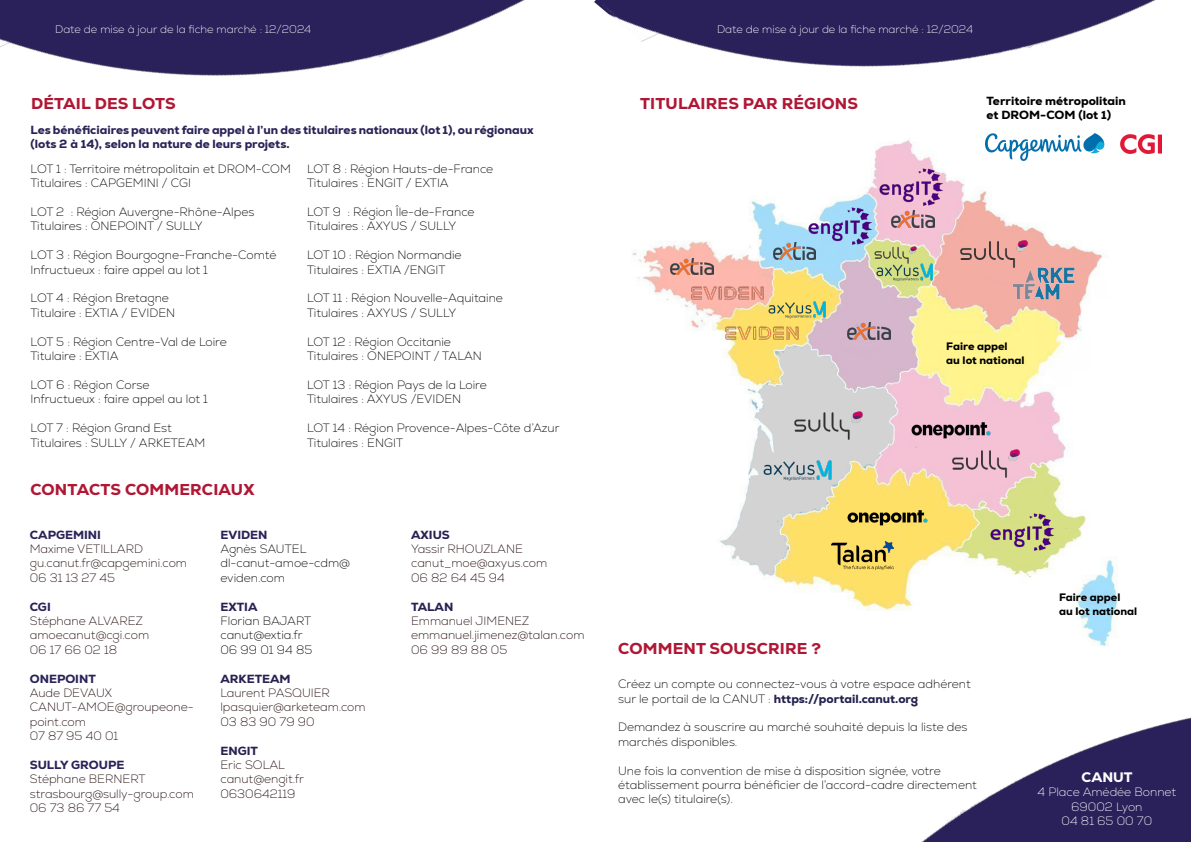
<style>
.page{position:relative;width:1191px;height:842px;background:#fff}
.page>*{position:absolute;margin:0;border:0;box-sizing:border-box;transform-origin:0 0}
.t1{font:800 16px "Nexa";letter-spacing:.01em;color:#b01735}
.t2{font:800 14px "Nexa";color:#fff}
.t3{font:200 12px/14.4px "Nexa";color:#000}
.t4{font:200 12px/14.4px "Nexa";color:#210a0b}
.t5{font:800 12px/14.4px "Nexa";color:#292357}
.t6{font:200 12px/14.4px "Nexa";color:#fff;text-align:center}
.t7{font:800 12px/14.4px "Nexa";color:#000}
.t8{font:800 12px "Nexa";color:#292358}
.t9{font:200 12px/14.4px "Nexa";color:#1f090a}
.t10{font:800 12px "Nexa";color:#272152}
.t11{font:800 12px "Nexa";color:#282356}
.t12{font:200 11px "Nexa";color:#fff}
.t13{font:800 11px/13.2px "Nexa";color:#000}
.s1{font-weight:800;color:#24214e}
</style>
<div class="page">
<img style="left:0;top:0;width:525px;height:76px">
<img style="left:594px;top:0;width:568px;height:154px">
<img style="left:604px;top:138px;width:540px;height:414px">
<img style="left:911px;top:422px;width:79px;height:16px">
<img style="left:773px;top:243px;width:42px;height:17px">
<img style="left:871px;top:254px;width:67px;height:35px">
<img style="left:1012px;top:267px;width:62px;height:32px">
<img style="left:671px;top:258px;width:42px;height:17px">
<img style="left:757px;top:448px;width:82px;height:43px">
<img style="left:848px;top:323px;width:42px;height:16px">
<img style="left:730px;top:552px;width:461px;height:290px">
<img style="left:985px;top:134px;width:119px;height:26px">
<img style="left:1120px;top:134px;width:41px;height:19px">
<img style="left:940px;top:439px;width:89px;height:45px">
<img style="left:685px;top:280px;width:85px;height:25px">
<img style="left:948px;top:230px;width:89px;height:45px">
<img style="left:891px;top:211px;width:43px;height:17px">
<img style="left:868px;top:166px;width:86px;height:43px">
<img style="left:867px;top:240px;width:55px;height:28px">
<img style="left:797px;top:205px;width:86px;height:43px">
<img style="left:783px;top:401px;width:89px;height:45px">
<img style="left:848px;top:509px;width:79px;height:16px">
<img style="left:831px;top:541px;width:62px;height:28px">
<img style="left:763px;top:291px;width:68px;height:35px">
<img style="left:720px;top:320px;width:84px;height:26px">
<img style="left:979px;top:510px;width:86px;height:43px">
<p class="t12" style="left:55px;top:23px;width:257px">Date de mise à jour de la fiche marché : 12/2024</p>
<h1 class="t1" style="left:31px;top:93px;width:146px">DÉTAIL DES LOTS</h1>
<p class="t5" style="left:30px;top:122px;width:505px">Les bénéficiaires peuvent faire appel à l’un des titulaires nationaux (lot 1), ou régionaux (lots 2 à 14), selon la nature de leurs projets.</p>
<p class="t3" style="left:30px;top:162px;width:262px">LOT 1 : Territoire métropolitain et DROM-COM<br>Titulaires : CAPGEMINI / CGI</p>
<p class="t3" style="left:30px;top:205px;width:225px">LOT 2 : Région Auvergne-Rhône-Alpes<br>Titulaires : ONEPOINT / SULLY</p>
<p class="t3" style="left:30px;top:248px;width:248px">LOT 3 : Région Bourgogne-Franche-Comté<br>Infructueux : faire appel au lot 1</p>
<p class="t3" style="left:30px;top:291px;width:146px">LOT 4 : Région Bretagne<br>Titulaire : EXTIA / EVIDEN</p>
<p class="t3" style="left:30px;top:335px;width:198px">LOT 5 : Région Centre-Val de Loire<br>Titulaire : EXTIA</p>
<p class="t3" style="left:30px;top:378px;width:179px">LOT 6 : Région Corse<br>Infructueux : faire appel au lot 1</p>
<p class="t3" style="left:30px;top:421px;width:176px">LOT 7 : Région Grand Est<br>Titulaires : SULLY / ARKETEAM</p>
<h1 class="t1" style="left:30px;top:479px;width:225px">CONTACTS COMMERCIAUX</h1>
<p class="t3" style="left:307px;top:162px;width:188px">LOT 8 : Région Hauts-de-France<br>Titulaires : ENGIT / EXTIA</p>
<p class="t3" style="left:307px;top:205px;width:169px">LOT 9 : Région Île-de-France<br>Titulaires : AXYUS / SULLY</p>
<p class="t3" style="left:307px;top:248px;width:156px">LOT 10 : Région Normandie<br>Titulaires : EXTIA /ENGIT</p>
<p class="t3" style="left:307px;top:291px;width:197px">LOT 11 : Région Nouvelle-Aquitaine<br>Titulaires : AXYUS / SULLY</p>
<p class="t3" style="left:307px;top:335px;width:176px">LOT 12 : Région Occitanie<br>Titulaires : ONEPOINT / TALAN</p>
<p class="t3" style="left:307px;top:378px;width:181px">LOT 13 : Région Pays de la Loire<br>Titulaires : AXYUS /EVIDEN</p>
<p class="t3" style="left:307px;top:421px;width:254px">LOT 14 : Région Provence-Alpes-Côte d’Azur<br>Titulaires : ENGIT</p>
<p class="t8" style="left:30px;top:527px;width:73px">CAPGEMINI</p>
<p class="t4" style="left:30px;top:542px;width:159px">Maxime VETILLARD gu.canut.fr@capgemini.com<br>06 31 13 27 45</p>
<p class="t8" style="left:30px;top:599px;width:23px">CGI</p>
<p class="t4" style="left:30px;top:614px;width:121px">Stéphane ALVAREZ amoecanut@cgi.com<br>06 17 66 02 18</p>
<p class="t8" style="left:30px;top:671px;width:68px">ONEPOINT</p>
<p class="t4" style="left:30px;top:686px;width:165px">Aude DEVAUX<br>CANUT-AMOE@groupeone&shy;point.com<br>07 87 95 40 01</p>
<p class="t8" style="left:30px;top:757px;width:96px">SULLY GROUPE</p>
<p class="t4" style="left:30px;top:772px;width:166px">Stéphane BERNERT strasbourg@sully-group.com<br>06 73 86 77 54</p>
<p class="t8" style="left:220px;top:527px;width:49px">EVIDEN</p>
<p class="t3" style="left:220px;top:542px;width:131px">Agnès SAUTEL dl-canut-amoe-cdm@ eviden.com</p>
<p class="t11" style="left:220px;top:599px;width:39px">EXTIA</p>
<p class="t3" style="left:220px;top:614px;width:93px">Florian BAJART canut@extia.fr<br>06 99 01 94 85</p>
<p class="t10" style="left:220px;top:671px;width:72px">ARKETEAM</p>
<p class="t4" style="left:220px;top:686px;width:147px">Laurent PASQUIER lpasquier@arketeam.com<br>03 83 90 79 90</p>
<p class="t10" style="left:220px;top:743px;width:39px">ENGIT</p>
<p class="t9" style="left:220px;top:758px;width:85px">Eric SOLAL canut@engit.fr<br>0630642119</p>
<p class="t10" style="left:411px;top:527px;width:40px">AXIUS</p>
<p class="t4" style="left:411px;top:542px;width:138px">Yassir RHOUZLANE canut_moe@axyus.com<br>06 82 64 45 94</p>
<p class="t10" style="left:411px;top:599px;width:44px">TALAN</p>
<p class="t4" style="left:411px;top:614px;width:175px">Emmanuel JIMENEZ emmanuel.jimenez@talan.com<br>06 99 89 88 05</p>
<p class="t12" style="left:717px;top:22px;width:257px">Date de mise à jour de la fiche marché : 12/2024</p>
<h1 class="t1" style="left:640px;top:93px;width:219px">TITULAIRES PAR RÉGIONS</h1>
<p class="t7" style="left:986px;top:93px;width:141px">Territoire métropolitain et DROM-COM (lot 1)</p>
<p class="t13" style="left:946px;top:340px;width:80px">Faire appel<br>au lot national</p>
<p class="t13" style="left:1059px;top:591px;width:80px">Faire appel<br>au lot national</p>
<h1 class="t1" style="left:618px;top:638px;width:204px">COMMENT SOUSCRIRE ?</h1>
<p class="t3" style="left:618px;top:677px;width:354px">Créez un compte ou connectez-vous à votre espace adhérent sur le portail de la CANUT : <span class="s1">https://portail.canut.org</span></p>
<p class="t3" style="left:618px;top:720px;width:351px">Demandez à souscrire au marché souhaité depuis la liste des marchés disponibles.</p>
<p class="t3" style="left:618px;top:763px;width:360px">Une fois la convention de mise à disposition signée, votre établissement pourra bénéficier de l’accord-cadre directement avec le(s) titulaire(s).</p>
<p class="t2" style="left:1081px;top:768px;width:53px">CANUT</p>
<p class="t6" style="left:1033px;top:771px;width:92px">04 81 65 00 70</p>
<p class="t6" style="left:1037px;top:785px;width:140px">4 Place Amédée Bonnet<br>69002 Lyon<br>04 81 65 00 70</p>
</div>
